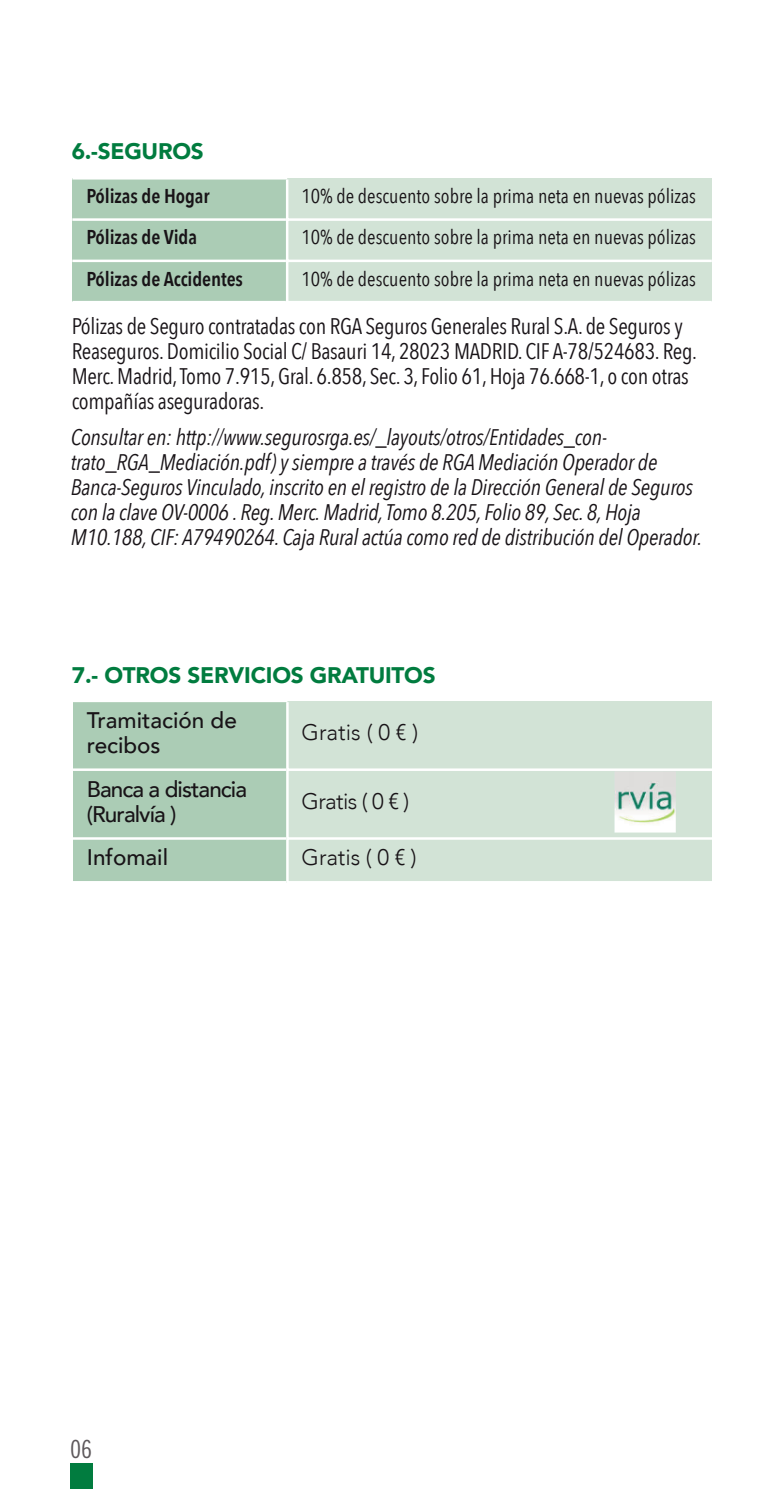
<style>
.page{position:relative;width:780px;height:1489px;background:#fff}
.page>*{position:absolute;margin:0;border:0;box-sizing:border-box;transform-origin:0 0}
.t1{font:25px "Trade Gothic LT Std Cn 18";color:#5d585b}
.t2{font:italic 22.5px/25px "Avenir Next Condensed";letter-spacing:-.01em;color:#181317}
.t3{font:22.5px/25px "Avenir Next Condensed";letter-spacing:-.015em;color:#181317}
.t4{font:900 22.5px "Avenir";letter-spacing:-.01em;color:#017c3f}
.t5{font:300 22.5px "Avenir";letter-spacing:-.005em;color:#181317}
.t6{font:500 22.5px/25px "Avenir";color:#181317}
.t7{font:500 22.5px/25px "Avenir";letter-spacing:-.04em;color:#181317}
.t8{font:20px "Avenir Next Condensed";color:#181317}
.t9{font:600 20px "Avenir Next Condensed";letter-spacing:-.005em;color:#181317}
</style>
<div class="page">
<div style="left:72px;top:178px;width:215px;height:124px;background:#abccb5"></div>
<div style="left:287px;top:178px;width:424px;height:124px;background:#d2e3d6"></div>
<hr style="left:286px;top:179px;width:2px;height:124px;background:#fff">
<hr style="left:287px;top:218px;width:424px;height:3px;background:#fff">
<hr style="left:287px;top:259px;width:424px;height:3px;background:#fff">
<hr style="left:287px;top:301px;width:424px;height:2px;background:#fff">
<hr style="left:72px;top:177px;width:215px;height:2px;background:#fff">
<hr style="left:72px;top:218px;width:214px;height:3px;background:#fff">
<hr style="left:72px;top:259px;width:214px;height:3px;background:#fff">
<hr style="left:72px;top:301px;width:214px;height:2px;background:#fff">
<div style="left:73px;top:701px;width:214px;height:181px;background:#abccb5"></div>
<div style="left:287px;top:701px;width:425px;height:181px;background:#d2e3d6"></div>
<hr style="left:286px;top:702px;width:3px;height:181px;background:#fff">
<hr style="left:287px;top:768px;width:425px;height:3px;background:#fff">
<hr style="left:287px;top:837px;width:425px;height:2px;background:#fff">
<hr style="left:287px;top:881px;width:425px;height:2px;background:#fff">
<hr style="left:73px;top:699px;width:214px;height:3px;background:#fff">
<hr style="left:73px;top:768px;width:213px;height:3px;background:#fff">
<hr style="left:73px;top:837px;width:213px;height:2px;background:#fff">
<hr style="left:73px;top:881px;width:213px;height:2px;background:#fff">
<img style="left:614px;top:772px;width:61px;height:60px">
<div style="left:70px;top:1463px;width:22px;height:25px;background:#017c3f"></div>
<p class="t4" style="left:72px;top:136px;width:134px">6.-SEGUROS</p>
<p class="t9" style="left:86px;top:183px;width:125px">Pólizas de Hogar</p>
<p class="t8" style="left:301px;top:183px;width:396px">10% de descuento sobre la prima neta en nuevas pólizas</p>
<p class="t9" style="left:86px;top:224px;width:112px">Pólizas de Vida</p>
<p class="t8" style="left:301px;top:224px;width:396px">10% de descuento sobre la prima neta en nuevas pólizas</p>
<p class="t9" style="left:86px;top:265px;width:158px">Pólizas de Accidentes</p>
<p class="t8" style="left:301px;top:265px;width:396px">10% de descuento sobre la prima neta en nuevas pólizas</p>
<p class="t3" style="left:72px;top:314px;width:627px">Pólizas de Seguro contratadas con RGA Seguros Generales Rural S.A. de Seguros y Reaseguros. Domicilio Social C/ Basauri 14, 28023 MADRID. CIF A-78/524683. Reg.<br>Merc. Madrid, Tomo 7.915, Gral. 6.858, Sec. 3, Folio 61, Hoja 76.668-1, o con otras compañías aseguradoras.</p>
<p class="t2" style="left:71px;top:425px;width:633px">Consultar en: http://www.segurosrga.es/_layouts/otros/Entidades_con&shy;trato_RGA_Mediación.pdf) y siempre a través de RGA Mediación Operador de Banca-Seguros Vinculado, inscrito en el registro de la Dirección General de Seguros con la clave OV-0006 . Reg. Merc. Madrid, Tomo 8.205, Folio 89, Sec. 8, Hoja M10.188, CIF: A79490264. Caja Rural actúa como red de distribución del Operador.</p>
<p class="t4" style="left:72px;top:660px;width:365px">7.- OTROS SERVICIOS GRATUITOS</p>
<p class="t6" style="left:87px;top:707px;width:152px">Tramitación de recibos</p>
<p class="t7" style="left:87px;top:776px;width:162px">Banca a distancia (Ruralvía )</p>
<p class="t5" style="left:301px;top:717px;width:118px">Gratis ( 0 € )</p>
<p class="t5" style="left:301px;top:786px;width:109px">Gratis ( 0 € )</p>
<p class="t6" style="left:87px;top:845px;width:83px">Infomail</p>
<p class="t5" style="left:301px;top:842px;width:117px">Gratis ( 0 € )</p>
<p class="t1" style="left:70px;top:1440px;width:24px">06</p>
</div>
